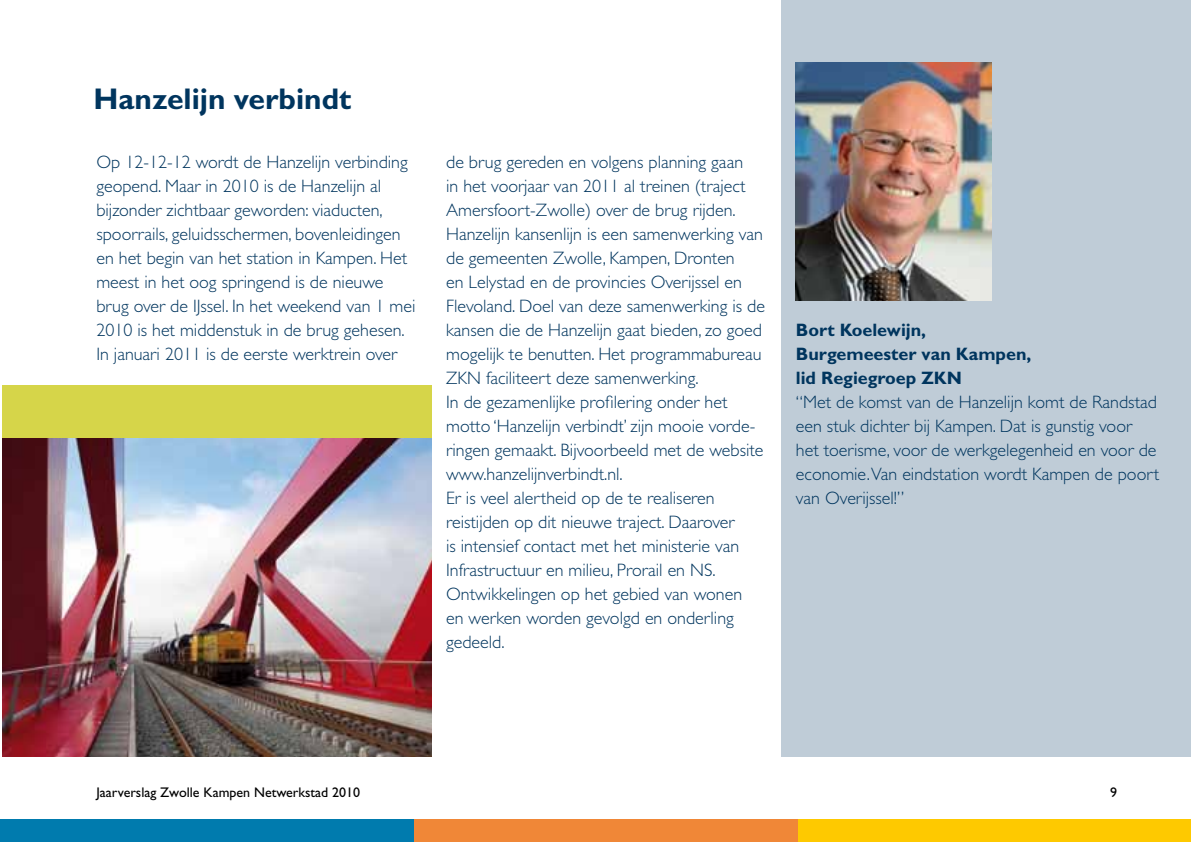
<style>
.page{position:relative;width:1191px;height:842px;background:#fff}
.page>*{position:absolute;margin:0;border:0;box-sizing:border-box;transform-origin:0 0}
.t1{font:700 30px "Gill Sans";color:#00355e}
.t2{font:300 18px/24px "Gill Sans";color:#00355e}
.t3{font:700 18px/24px "Gill Sans";color:#00355e}
.t4{font:14px "Gill Sans";color:#000}
</style>
<div class="page">
<div style="left:781px;top:0;width:410px;height:757px;background:#bfccd7"></div>
<img style="left:796px;top:62px;width:195px;height:238px">
<img style="left:3px;top:438px;width:429px;height:319px">
<div style="left:3px;top:386px;width:429px;height:52px;background:#d6d549"></div>
<div style="left:413px;top:819px;width:385px;height:23px;background:#f08737"></div>
<div style="left:798px;top:819px;width:393px;height:23px;background:#fec900"></div>
<div style="left:0;top:819px;width:413px;height:23px;background:#007bae"></div>
<h1 class="t1" style="left:94px;top:81px;width:259px">Hanzelijn verbindt</h1>
<p class="t2" style="left:96px;top:150px;width:321px">Op 12-12-12 wordt de Hanzelijn verbinding geopend. Maar in 2010 is de Hanzelijn al bijzonder zichtbaar geworden: viaducten, spoorrails, geluidsschermen, bovenleidingen en het begin van het station in Kampen. Het meest in het oog springend is de nieuwe brug over de IJssel. In het weekend van 1 mei 2010 is het middenstuk in de brug gehesen.<br>In januari 2011 is de eerste werktrein over</p>
<p class="t2" style="left:446px;top:150px;width:320px">de brug gereden en volgens planning gaan<br>in het voorjaar van 2011 al treinen (traject Amersfoort-Zwolle) over de brug rijden.<br>Hanzelijn kansenlijn is een samenwerking van de gemeenten Zwolle, Kampen, Dronten<br>en Lelystad en de provincies Overijssel en Flevoland. Doel van deze samenwerking is de kansen die de Hanzelijn gaat bieden, zo goed mogelijk te benutten. Het programmabureau ZKN faciliteert deze samenwerking.<br>In de gezamenlijke profilering onder het motto ‘Hanzelijn verbindt’ zijn mooie vorde&shy;ringen gemaakt. Bijvoorbeeld met de website www.hanzelijnverbindt.nl.<br>Er is veel alertheid op de te realiseren reistijden op dit nieuwe traject. Daarover<br>is intensief contact met het ministerie van Infrastructuur en milieu, Prorail en NS.<br>Ontwikkelingen op het gebied van wonen<br>en werken worden gevolgd en onderling gedeeld.</p>
<p class="t3" style="left:796px;top:318px;width:237px">Bort Koelewijn,<br>Burgemeester van Kampen, lid Regiegroep ZKN</p>
<p class="t2" style="left:796px;top:390px;width:365px">“Met de komst van de Hanzelijn komt de Randstad een stuk dichter bij Kampen. Dat is gunstig voor het toerisme, voor de werkgelegenheid en voor de economie.Van eindstation wordt Kampen de poort van Overijssel!”</p>
<p class="t4" style="left:96px;top:784px;width:265px">Jaarverslag Zwolle Kampen Netwerkstad 2010</p>
<p class="t4" style="left:1110px;top:784px;width:8px">9</p>
</div>
